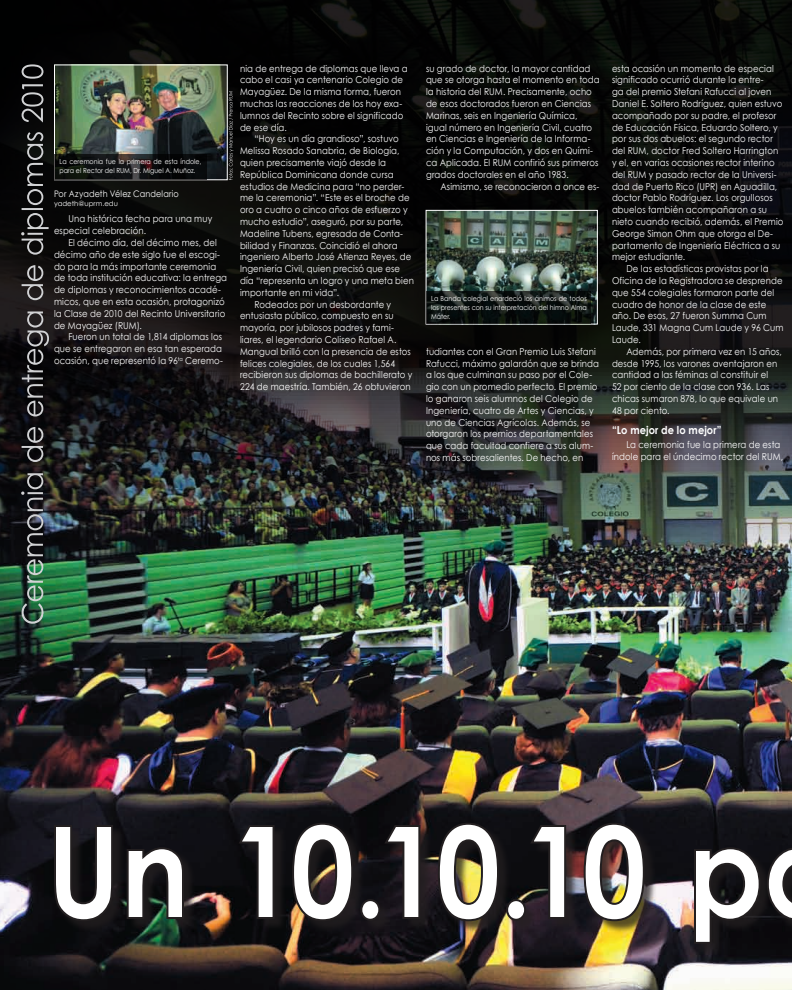
<style>
.page{position:relative;width:792px;height:990px;background:#fff}
.page>*{position:absolute;margin:0;border:0;box-sizing:border-box;transform-origin:0 0}
.t1{font:700 11px "Century Gothic";letter-spacing:.01em;color:#fff;scale:.9 1}
.t2{font:9.5px/11.8px "Century Gothic";letter-spacing:.01em;color:#fff;scale:.9 1}
.t3{font:9px "Century Gothic";letter-spacing:.015em;color:#fff;scale:.9 1}
.t4{font:7px/9px "Century Gothic";color:#fff;text-align:justify;scale:.9 1}
.t5{font:7px "Century Gothic";color:#fff}
</style>
<div class="page">
<img style="left:0;top:0;width:792px;height:990px">
<img style="left:56px;top:66px;width:170px;height:112px">
<div style="left:54px;top:64px;width:174px;height:116px;border:1px solid #fff"></div>
<img style="left:428px;top:212px;width:168px;height:111px">
<div style="left:426px;top:210px;width:172px;height:115px;border:1px solid #fff"></div>
<div style="left:55px;top:822px;width:737px;height:135px;background:#231f20;opacity:.75"></div>
<svg style="left:53px;top:820px;width:739px;height:125px"></svg>
<svg style="left:55px;top:154px;width:152px;height:25px;background:#111"></svg>
<svg style="left:426px;top:292px;width:165px;height:32px;background:#101614"></svg>
<svg style="left:21px;top:64px;width:28px;height:560px;background:#333836"></svg>
<svg style="left:229px;top:91px;width:4px;height:89px"></svg>
<p class="t4" style="left:59px;top:157px;width:159px">La ceremonia fue la primera de esta índole, para el Rector del RUM, Dr. Miguel A. Muñoz.</p>
<p class="t3" style="left:54px;top:188px;width:140px">Por Azyadeth Vélez Candelario</p>
<p class="t5" style="left:54px;top:199px;width:66px">yadeth@uprm.edu</p>
<p class="t2" style="left:54px;top:213px;width:177px;text-indent:14px">Una histórica fecha para una muy especial celebración.</p>
<p class="t2" style="left:54px;top:237px;width:194px;text-indent:14px">El décimo día, del décimo mes, del décimo año de este siglo fue el escogi&shy;do para la más importante ceremonia de toda institución educativa: la entrega de diplomas y reconocimientos acadé&shy;micos, que en esta ocasión, protagonizó la Clase de 2010 del Recinto Universitario de Mayagüez (RUM).</p>
<p class="t2" style="left:54px;top:331px;width:189px;text-align:justify;text-indent:14px">Fueron un total de 1,814 diplomas los que se entregaron en esa tan esperada ocasión, que representó la 96<sup>ta</sup> Ceremo-</p>
<p class="t2" style="left:240px;top:62px;width:188px">nia de entrega de diplomas que lleva a cabo el casi ya centenario Colegio de<br>Mayagüez. De la misma forma, fueron muchas las reacciones de los hoy exa&shy;lumnos del Recinto sobre el significado de ese día.</p>
<p class="t2" style="left:254px;top:133px;width:162px">“Hoy es un día grandioso”, sostuvo</p>
<p class="t2" style="left:240px;top:145px;width:179px">Melissa Rosado Sanabria, de Biología,</p>
<p class="t2" style="left:240px;top:156px;width:164px">quien precisamente viajó desde la</p>
<p class="t2" style="left:240px;top:168px;width:172px">República Dominicana donde cursa</p>
<p class="t2" style="left:240px;top:180px;width:184px">estudios de Medicina para “no perder-</p>
<p class="t2" style="left:240px;top:192px;width:190px">me la ceremonia”. “Este es el broche de</p>
<p class="t2" style="left:240px;top:204px;width:188px">oro a cuatro o cinco años de esfuerzo y</p>
<p class="t2" style="left:240px;top:215px;width:183px">mucho estudio”, aseguró, por su parte,</p>
<p class="t2" style="left:240px;top:227px;width:183px">Madeline Tubens, egresada de Conta-</p>
<p class="t2" style="left:240px;top:239px;width:177px">bilidad y Finanzas. Coincidió el ahora</p>
<p class="t2" style="left:240px;top:251px;width:192px">ingeniero Alberto José Atienza Reyes, de</p>
<p class="t2" style="left:240px;top:263px;width:179px">Ingeniería Civil, quien precisó que ese</p>
<p class="t2" style="left:240px;top:274px;width:195px">día “representa un logro y una meta bien</p>
<p class="t2" style="left:240px;top:286px;width:112px">importante en mi vida”.</p>
<p class="t2" style="left:254px;top:298px;width:153px">Rodeados por un desbordante y</p>
<p class="t2" style="left:240px;top:310px;width:172px">entusiasta público, compuesto en su</p>
<p class="t2" style="left:240px;top:322px;width:173px">mayoría, por jubilosos padres y fami-</p>
<p class="t2" style="left:240px;top:333px;width:175px">liares, el legendario Coliseo Rafael A.</p>
<p class="t2" style="left:240px;top:345px;width:191px">Mangual brilló con la presencia de estos</p>
<p class="t2" style="left:240px;top:357px;width:174px">felices colegiales, de los cuales 1,564</p>
<p class="t2" style="left:240px;top:369px;width:193px">recibieron sus diplomas de bachillerato y</p>
<p class="t2" style="left:240px;top:381px;width:191px">224 de maestría. También, 26 obtuvieron</p>
<p class="t2" style="left:426px;top:62px;width:194px">su grado de doctor, la mayor cantidad que se otorga hasta el momento en toda la historia del RUM. Precisamente, ocho de esos doctorados fueron en Ciencias Marinas, seis en Ingeniería Química, igual número en Ingeniería Civil, cuatro en Ciencias e Ingeniería de la Informa&shy;ción y la Computación, y dos en Quími&shy;ca Aplicada. El RUM confirió sus primeros grados doctorales en el año 1983.</p>
<p class="t2" style="left:440px;top:180px;width:178px">Asimismo, se reconocieron a once es-</p>
<p class="t4" style="left:431px;top:294px;width:175px">La Banda colegial enardeció los ánimos de todos los presentes con su interpretación del himno Alma Máter.</p>
<p class="t2" style="left:426px;top:345px;width:194px">tudiantes con el Gran Premio Luis Stefani Rafucci, máximo galardón que se brinda a los que culminan su paso por el Cole&shy;gio con un promedio perfecto. El premio lo ganaron seis alumnos del Colegio de Ingeniería, cuatro de Artes y Ciencias, y uno de Ciencias Agrícolas. Además, se otorgaron los premios departamentales que cada facultad confiere a sus alum&shy;nos más sobresalientes. De hecho, en</p>
<p class="t2" style="left:612px;top:62px;width:181px">esta ocasión un momento de especial</p>
<p class="t2" style="left:612px;top:74px;width:170px">significado ocurrió durante la entre-</p>
<p class="t2" style="left:612px;top:86px;width:179px">ga del premio Stefani Rafucci al joven</p>
<p class="t2" style="left:612px;top:97px;width:191px">Daniel E. Soltero Rodríguez, quien estuvo</p>
<p class="t2" style="left:612px;top:109px;width:184px">acompañado por su padre, el profesor</p>
<p class="t2" style="left:612px;top:121px;width:186px">de Educación Física, Eduardo Soltero, y</p>
<p class="t2" style="left:612px;top:133px;width:180px">por sus dos abuelos: el segundo rector</p>
<p class="t2" style="left:612px;top:145px;width:186px">del RUM, doctor Fred Soltero Harrington</p>
<p class="t2" style="left:612px;top:156px;width:182px">y el, en varias ocasiones rector interino</p>
<p class="t2" style="left:612px;top:168px;width:184px">del RUM y pasado rector de la Universi-</p>
<p class="t2" style="left:612px;top:180px;width:185px">dad de Puerto Rico (UPR) en Aguadilla,</p>
<p class="t2" style="left:612px;top:192px;width:180px">doctor Pablo Rodríguez. Los orgullosos</p>
<p class="t2" style="left:612px;top:204px;width:174px">abuelos también acompañaron a su</p>
<p class="t2" style="left:612px;top:215px;width:192px">nieto cuando recibió, además, el Premio</p>
<p class="t2" style="left:612px;top:227px;width:181px">George Simon Ohm que otorga el De-</p>
<p class="t2" style="left:612px;top:239px;width:188px">partamento de Ingeniería Eléctrica a su</p>
<p class="t2" style="left:612px;top:251px;width:83px">mejor estudiante.</p>
<p class="t2" style="left:626px;top:263px;width:160px">De las estadísticas provistas por la</p>
<p class="t2" style="left:612px;top:274px;width:191px">Oficina de la Registradora se desprende</p>
<p class="t2" style="left:612px;top:286px;width:182px">que 554 colegiales formaron parte del</p>
<p class="t2" style="left:612px;top:298px;width:173px">cuadro de honor de la clase de este</p>
<p class="t2" style="left:612px;top:310px;width:173px">año. De esos, 27 fueron Summa Cum</p>
<p class="t2" style="left:612px;top:322px;width:192px">Laude, 331 Magna Cum Laude y 96 Cum</p>
<p class="t2" style="left:612px;top:333px;width:34px">Laude.</p>
<p class="t2" style="left:626px;top:345px;width:174px">Además, por primera vez en 15 años,</p>
<p class="t2" style="left:612px;top:357px;width:185px">desde 1995, los varones aventajaron en</p>
<p class="t2" style="left:612px;top:369px;width:175px">cantidad a las féminas al constituir el</p>
<p class="t2" style="left:612px;top:381px;width:176px">52 por ciento de la clase con 936. Las</p>
<p class="t2" style="left:612px;top:392px;width:186px">chicas sumaron 878, lo que equivale un</p>
<p class="t2" style="left:612px;top:404px;width:66px">48 por ciento.</p>
<p class="t1" style="left:612px;top:423px;width:123px">“Lo mejor de lo mejor”</p>
<p class="t2" style="left:612px;top:439px;width:192px;text-indent:14px">La ceremonia fue la primera de esta índole para el úndecimo rector del RUM,</p>
</div>
